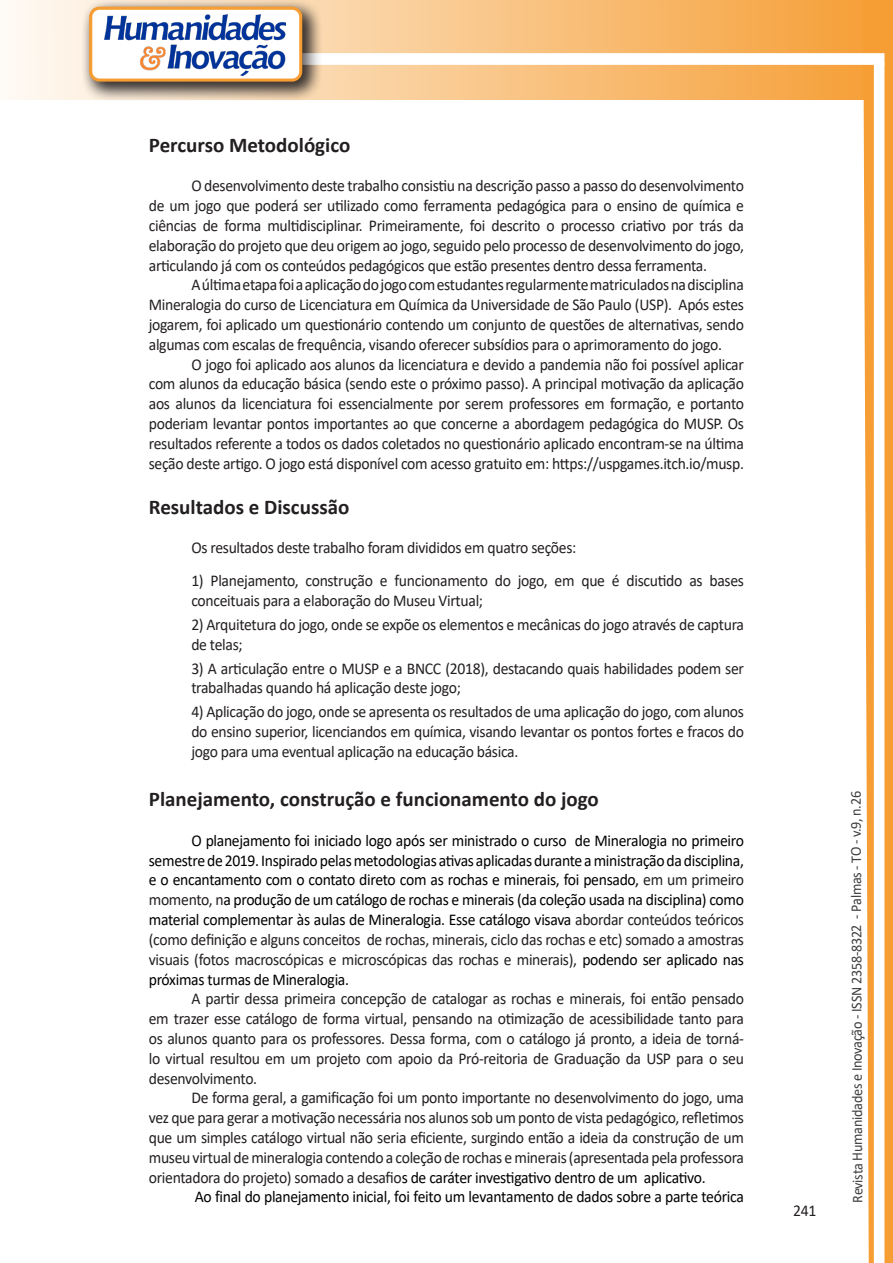
<style>
.page{position:relative;width:893px;height:1263px;background:#fff}
.page>*{position:absolute;margin:0;border:0;box-sizing:border-box;transform-origin:0 0}
.Titulo_2{font:700 21px "Calibri";color:#231f20}
.texto{font:16.5px/19.8px "Calibri";letter-spacing:-.02em;color:#231f20;text-align:justify;scale:.95 1}
.texto-2{font:16.5px/19.8px "Calibri";letter-spacing:-.02em;color:#000;text-align:justify;scale:.95 1}
.t1{font:15px "Calibri";letter-spacing:-.025em;color:#3e3e3f;scale:.95 1}
.s1{color:#231f20}
.s2{color:#000}
</style>
<div class="page">
<svg style="left:5px;top:0;width:858px;height:100px;background:#f9c484"></svg>
<div style="left:302px;top:53px;width:582px;height:12px;background:#fff;border:2px solid #fff"></div>
<svg style="left:863px;top:0;width:30px;height:1263px"></svg>
<div style="left:81px;top:0;width:241px;height:102px;background:#231f20;opacity:.75"></div>
<svg style="left:91px;top:8px;width:210px;height:72px"></svg>
<div style="left:89px;top:7px;width:213px;height:75px;border:3px solid #f69e34;border-radius:9px"></div>
<p class="Titulo_2" style="left:149px;top:130px;width:203px">Percurso Metodológico</p>
<p class="texto" style="left:149px;top:176px;width:628px;text-indent:43px">O desenvolvimento deste trabalho consistiu na descrição passo a passo do desenvolvimento de um jogo que poderá ser utilizado como ferramenta pedagógica para o ensino de química e ciências de forma multidisciplinar. Primeiramente, foi descrito o processo criativo por trás da elaboração do projeto que deu origem ao jogo, seguido pelo processo de desenvolvimento do jogo, articulando já com os conteúdos pedagógicos que estão presentes dentro dessa ferramenta.</p>
<p class="texto" style="left:149px;top:275px;width:628px;text-indent:43px">A última etapa foi a aplicação do jogo com estudantes regularmente matriculados na disciplina Mineralogia do curso de Licenciatura em Química da Universidade de São Paulo (USP). Após estes jogarem, foi aplicado um questionário contendo um conjunto de questões de alternativas, sendo algumas com escalas de frequência, visando oferecer subsídios para o aprimoramento do jogo.</p>
<p class="texto" style="left:149px;top:354px;width:628px;text-indent:43px">O jogo foi aplicado aos alunos da licenciatura e devido a pandemia não foi possível aplicar com alunos da educação básica (sendo este o próximo passo). A principal motivação da aplicação aos alunos da licenciatura foi essencialmente por serem professores em formação, e portanto poderiam levantar pontos importantes ao que concerne a abordagem pedagógica do MUSP. Os resultados referente a todos os dados coletados no questionário aplicado encontram-se na última seção deste artigo. O jogo está disponível com acesso gratuito em: https://uspgames.itch.io/musp.</p>
<p class="Titulo_2" style="left:149px;top:492px;width:202px">Resultados e Discussão</p>
<p class="texto" style="left:191px;top:537px;width:407px">Os resultados deste trabalho foram divididos em quatro seções:</p>
<p class="texto" style="left:191px;top:570px;width:583px">1) Planejamento, construção e funcionamento do jogo, em que é discutido as bases conceituais para a elaboração do Museu Virtual;</p>
<p class="texto" style="left:191px;top:614px;width:583px">2) Arquitetura do jogo, onde se expõe os elementos e mecânicas do jogo através de captura de telas;</p>
<p class="texto" style="left:191px;top:658px;width:583px">3) A articulação entre o MUSP e a BNCC (2018), destacando quais habilidades podem ser trabalhadas quando há aplicação deste jogo;</p>
<p class="texto" style="left:191px;top:702px;width:583px">4) Aplicação do jogo, onde se apresenta os resultados de uma aplicação do jogo, com alunos do ensino superior, licenciandos em química, visando levantar os pontos fortes e fracos do jogo para uma eventual aplicação na educação básica.</p>
<p class="Titulo_2" style="left:149px;top:784px;width:451px">Planejamento, construção e funcionamento do jogo</p>
<p class="texto-2" style="left:149px;top:830px;width:628px;text-indent:43px">O planejamento foi iniciado logo após ser ministrado o curso de Mineralogia no primeiro semestre de 2019. Inspirado pelas metodologias ativas aplicadas durante a ministração da disciplina, e o encantamento com o contato direto com as rochas e minerais, foi pensado, <span class="s1">em um primeiro momento, n</span>a produção de um catálogo de rochas e minerais (da coleção usada na disciplina) como material complementar às aulas de Mineralogia. Esse catálogo visava <span class="s1">abordar conteúdos teóricos (como definição e alguns conceitos de rochas, minerais, ciclo das rochas e etc) somado a amostras visuais (fotos macroscópicas e microscópicas das rochas e minerais),</span> podendo ser aplicado nas próximas turmas de Mineralogia.</p>
<p class="texto" style="left:149px;top:988px;width:628px;text-indent:43px">A partir dessa primeira concepção de catalogar as rochas e minerais, foi então pensado em trazer esse catálogo de forma virtual, pensando na otimização de acessibilidade tanto para os alunos quanto para os professores. Dessa forma, com o catálogo já pronto, a ideia de torná&shy;lo virtual resultou em um projeto com apoio da Pró-reitoria de Graduação da USP para o seu desenvolvimento.</p>
<p class="texto" style="left:149px;top:1087px;width:628px;text-indent:43px">De forma geral, a gamificação foi um ponto importante no desenvolvimento do jogo, uma vez que para gerar a motivação necessária nos alunos sob um ponto de vista pedagógico, refletimos que um simples catálogo virtual não seria eficiente, surgindo então a ideia da construção de um museu virtual de mineralogia contendo a coleção de rochas e minerais (apresentada pela professora orientadora do projeto) somado a desafio<span class="s2">s de caráter investigativo dentro de um aplicativo.</span></p>
<p class="texto-2" style="left:195px;top:1186px;width:579px">Ao final do planejamento inicial, foi feito um levantamento de dados sobre a parte teórica</p>
<p class="texto" style="left:793px;top:1200px;width:26px">241</p>
<p class="t1" style="left:846px;top:1203px;width:435px;rotate:-90deg">Revista Humanidades e Inovação - ISSN 2358-8322 - Palmas - TO - v.9, n.26</p>
</div>
